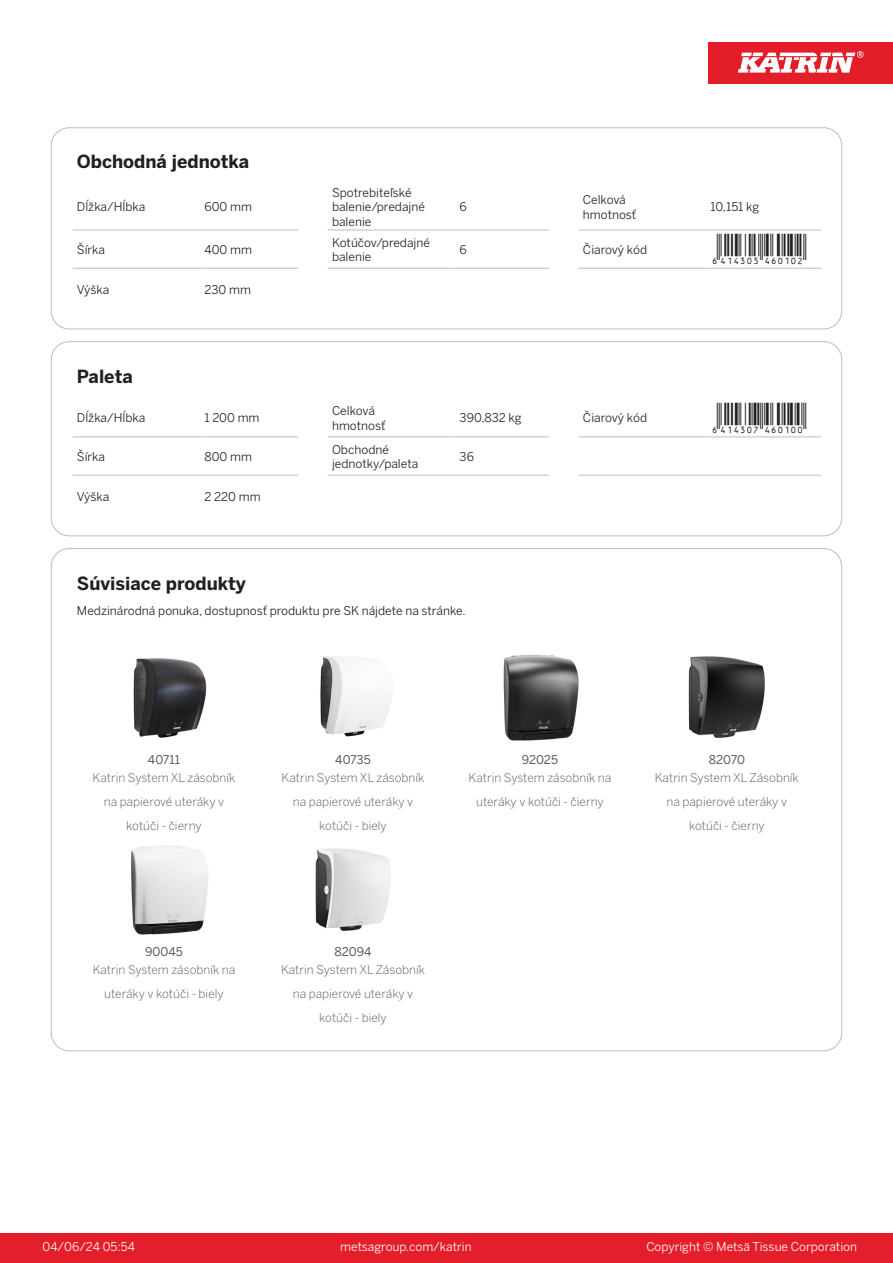
<style>
.page{position:relative;width:893px;height:1263px;background:#fff}
.page>*{position:absolute;margin:0;border:0;box-sizing:border-box;transform-origin:0 0}
.T_EAN{font:30px "Viisas EAN Matala";color:#231f20}
.T_TableHeader{font:700 18px "Benton Sans";color:#231f20}
.T_RelatedName{font:300 12px/24px "Benton Sans";color:#57585a;text-align:center}
.T_TableBody{font:12px/14.4px "Benton Sans";color:#231f20}
.t1{font:12px "Benton Sans";color:#fff}
.T_RelatedCode{font:12px "Benton Sans";color:#57585a}
</style>
<div class="page">
<div style="left:0;top:1233px;width:893px;height:30px;background:#e41e2b"></div>
<div style="left:708px;top:43px;width:185px;height:41px;background:#e31e28"></div>
<svg style="left:738px;top:51px;width:126px;height:22px"></svg>
<hr style="left:73px;top:230px;width:127px;height:1px;background:#bcbdc0">
<hr style="left:200px;top:230px;width:98px;height:1px;background:#bcbdc0">
<hr style="left:328px;top:230px;width:127px;height:1px;background:#bcbdc0">
<hr style="left:455px;top:230px;width:94px;height:1px;background:#bcbdc0">
<hr style="left:579px;top:230px;width:127px;height:1px;background:#bcbdc0">
<hr style="left:706px;top:230px;width:115px;height:1px;background:#bcbdc0">
<hr style="left:73px;top:268px;width:127px;height:1px;background:#bcbdc0">
<hr style="left:200px;top:268px;width:98px;height:1px;background:#bcbdc0">
<hr style="left:328px;top:268px;width:127px;height:1px;background:#bcbdc0">
<hr style="left:455px;top:268px;width:94px;height:1px;background:#bcbdc0">
<hr style="left:579px;top:268px;width:127px;height:1px;background:#bcbdc0">
<hr style="left:706px;top:268px;width:115px;height:1px;background:#bcbdc0">
<div style="left:51px;top:128px;width:791px;height:201px;border:1px solid #bcbdc0;border-radius:18px"></div>
<hr style="left:73px;top:437px;width:127px;height:1px;background:#bcbdc0">
<hr style="left:200px;top:437px;width:98px;height:1px;background:#bcbdc0">
<hr style="left:328px;top:437px;width:127px;height:1px;background:#bcbdc0">
<hr style="left:455px;top:437px;width:94px;height:1px;background:#bcbdc0">
<hr style="left:579px;top:437px;width:127px;height:1px;background:#bcbdc0">
<hr style="left:706px;top:437px;width:115px;height:1px;background:#bcbdc0">
<hr style="left:73px;top:475px;width:127px;height:1px;background:#bcbdc0">
<hr style="left:200px;top:475px;width:98px;height:1px;background:#bcbdc0">
<hr style="left:328px;top:475px;width:127px;height:1px;background:#bcbdc0">
<hr style="left:455px;top:475px;width:94px;height:1px;background:#bcbdc0">
<hr style="left:579px;top:475px;width:127px;height:1px;background:#bcbdc0">
<hr style="left:706px;top:475px;width:115px;height:1px;background:#bcbdc0">
<div style="left:51px;top:341px;width:791px;height:195px;border:1px solid #bcbdc0;border-radius:18px"></div>
<img style="left:133px;top:658px;width:74px;height:80px">
<img style="left:320px;top:656px;width:72px;height:81px">
<img style="left:503px;top:654px;width:76px;height:87px">
<img style="left:688px;top:656px;width:77px;height:82px">
<img style="left:131px;top:846px;width:77px;height:89px">
<img style="left:315px;top:848px;width:76px;height:83px">
<p class="T_TableHeader" style="left:77px;top:150px;width:174px">Obchodná jednotka</p>
<p class="T_TableBody" style="left:77px;top:200px;width:70px">Dĺžka/Hĺbka</p>
<p class="T_TableBody" style="left:204px;top:200px;width:49px">600 mm</p>
<p class="T_TableBody" style="left:332px;top:185px;width:94px">Spotrebiteľské balenie/predajné balenie</p>
<p class="T_TableBody" style="left:460px;top:200px;width:9px">6</p>
<p class="T_TableBody" style="left:583px;top:193px;width:44px">Celková</p>
<p class="T_TableBody" style="left:583px;top:207px;width:55px">hmotnosť</p>
<p class="T_TableBody" style="left:710px;top:200px;width:50px">10,151 kg</p>
<p class="T_TableBody" style="left:77px;top:242px;width:30px">Šírka</p>
<p class="T_TableBody" style="left:204px;top:242px;width:49px">400 mm</p>
<p class="T_TableBody" style="left:332px;top:235px;width:99px">Kotúčov/predajné balenie</p>
<p class="T_TableBody" style="left:460px;top:242px;width:9px">6</p>
<p class="T_TableBody" style="left:583px;top:242px;width:66px">Čiarový kód</p>
<p class="T_EAN" style="left:710px;top:234px;width:97px">*6414305460102*</p>
<p class="T_TableBody" style="left:77px;top:283px;width:34px">Výška</p>
<p class="T_TableBody" style="left:204px;top:283px;width:48px">230 mm</p>
<p class="T_TableHeader" style="left:77px;top:365px;width:57px">Paleta</p>
<p class="T_TableBody" style="left:77px;top:411px;width:70px">Dĺžka/Hĺbka</p>
<p class="T_TableBody" style="left:204px;top:411px;width:57px">1 200 mm</p>
<p class="T_TableBody" style="left:77px;top:449px;width:30px">Šírka</p>
<p class="T_TableBody" style="left:204px;top:449px;width:49px">800 mm</p>
<p class="T_TableBody" style="left:77px;top:490px;width:34px">Výška</p>
<p class="T_TableBody" style="left:204px;top:490px;width:58px">2 220 mm</p>
<p class="T_TableBody" style="left:332px;top:404px;width:44px">Celková</p>
<p class="T_TableBody" style="left:332px;top:418px;width:55px">hmotnosť</p>
<p class="T_TableBody" style="left:332px;top:442px;width:58px">Obchodné</p>
<p class="T_TableBody" style="left:332px;top:456px;width:88px">jednotky/paleta</p>
<p class="T_TableBody" style="left:460px;top:411px;width:64px">390,832 kg</p>
<p class="T_TableBody" style="left:583px;top:411px;width:66px">Čiarový kód</p>
<p class="T_EAN" style="left:710px;top:402px;width:97px">*6414307460100*</p>
<p class="T_TableBody" style="left:460px;top:449px;width:16px">36</p>
<p class="T_TableHeader" style="left:77px;top:572px;width:171px">Súvisiace produkty</p>
<p class="T_TableBody" style="left:77px;top:603px;width:390px">Medzinárodná ponuka, dostupnosť produktu pre SK nájdete na stránke.</p>
<p class="T_RelatedCode" style="left:148px;top:752px;width:34px">40711</p>
<p class="T_RelatedCode" style="left:335px;top:752px;width:37px">40735</p>
<p class="T_RelatedCode" style="left:522px;top:752px;width:38px">92025</p>
<p class="T_RelatedCode" style="left:709px;top:752px;width:38px">82070</p>
<p class="T_RelatedName" style="left:93px;top:765px;width:144px">Katrin System XL zásobník na papierové uteráky v kotúči - čierny</p>
<p class="T_RelatedName" style="left:282px;top:765px;width:144px">Katrin System XL zásobník na papierové uteráky v kotúči - biely</p>
<p class="T_RelatedName" style="left:469px;top:765px;width:144px">Katrin System zásobník na uteráky v kotúči - čierny</p>
<p class="T_RelatedName" style="left:655px;top:765px;width:145px">Katrin System XL Zásobník na papierové uteráky v kotúči - čierny</p>
<p class="T_RelatedCode" style="left:145px;top:944px;width:39px">90045</p>
<p class="T_RelatedCode" style="left:334px;top:944px;width:39px">82094</p>
<p class="T_RelatedName" style="left:93px;top:958px;width:144px">Katrin System zásobník na uteráky v kotúči - biely</p>
<p class="T_RelatedName" style="left:281px;top:958px;width:145px">Katrin System XL Zásobník na papierové uteráky v kotúči - biely</p>
<p class="t1" style="left:43px;top:1239px;width:94px">04/06/24 05:54</p>
<p class="t1" style="left:340px;top:1239px;width:133px">metsagroup.com/katrin</p>
<p class="t1" style="left:646px;top:1239px;width:212px">Copyright © Metsä Tissue Corporation</p>
</div>
